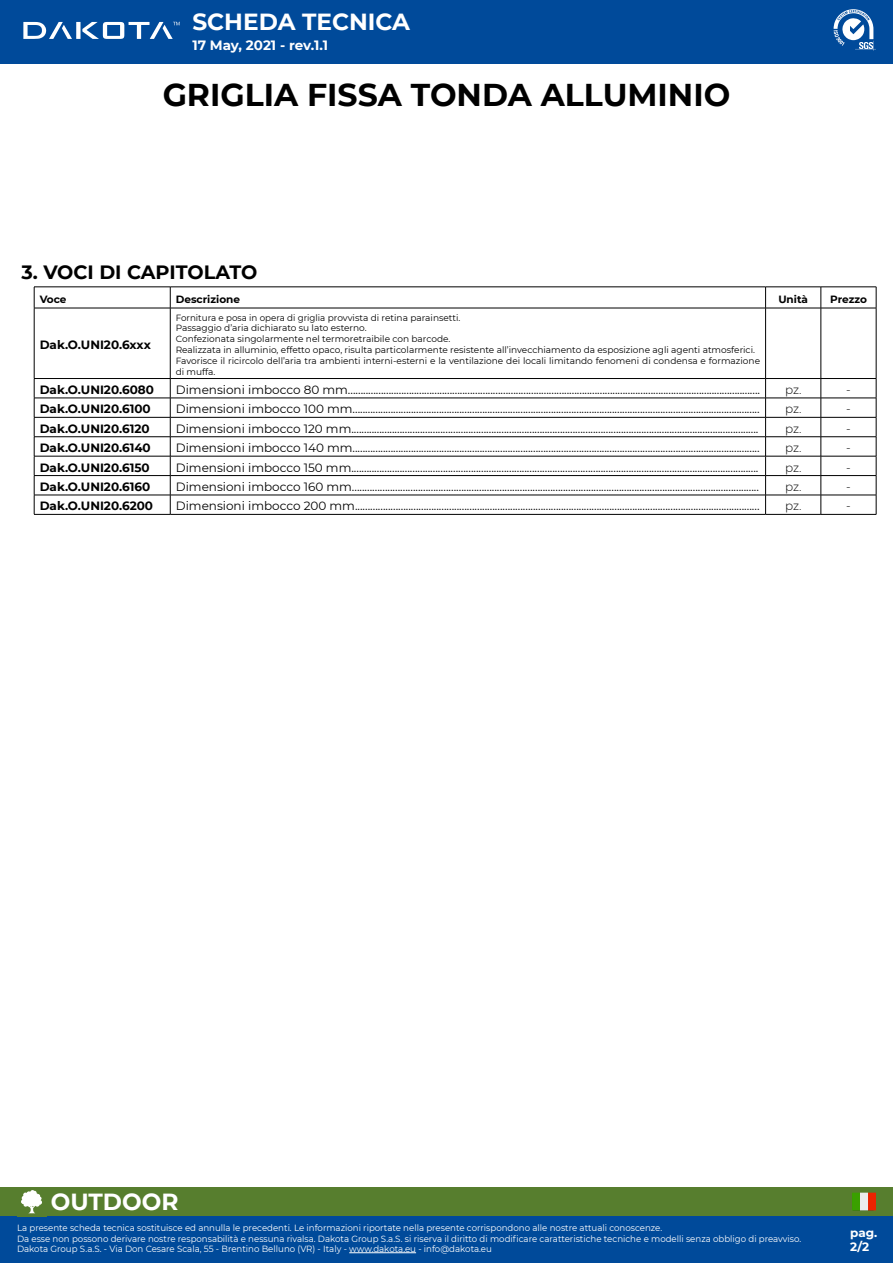
<style>
.page{position:relative;width:893px;height:1263px;background:#fff}
.page>*{position:absolute;margin:0;border:0;box-sizing:border-box;transform-origin:0 0}
.t1{font:700 31.5px "Montserrat";color:#000}
.t2{font:700 23.25px "Montserrat";color:#fff}
.t3{font:700 19.2px "Montserrat";color:#000}
.t4{font:700 13.5px "Montserrat";letter-spacing:-.005em;color:#fff}
.t5{font:12px "Montserrat";color:#000}
.t6{font:700 12px "Montserrat";color:#000}
.t7{font:300 12px "Montserrat";letter-spacing:-.01em;color:#000}
.t8{font:700 12px/14.4px "Montserrat";color:#fff}
.t9{font:700 10.5px "Montserrat";color:#000}
.t10{font:9px/10.8px "Montserrat";color:#000}
.t11{font:9px/10.5px "Montserrat";color:#fff;scale:.96 1}
</style>
<div class="page">
<div style="left:0;top:0;width:893px;height:64px;background:#004a9a"></div>
<svg style="left:834px;top:9px;width:42px;height:42px"></svg>
<div style="left:0;top:1216px;width:893px;height:47px;background:#004a9a"></div>
<div style="left:0;top:1187px;width:893px;height:29px;background:#577e2e"></div>
<svg style="left:21px;top:1190px;width:21px;height:23px"></svg>
<svg style="left:852px;top:1193px;width:24px;height:17px"></svg>
<hr style="left:349px;top:1252px;width:67px;height:1px;background:#fff">
<div style="left:76px;top:22px;width:5px;height:17px;background:#fff"></div>
<svg style="left:23px;top:22px;width:49px;height:17px"></svg>
<svg style="left:82px;top:22px;width:98px;height:17px"></svg>
<hr style="left:34px;top:287px;width:136px;height:1px;background:#000">
<svg style="left:34px;top:287px;width:1px;height:21px"></svg>
<hr style="left:170px;top:287px;width:596px;height:1px;background:#000">
<svg style="left:170px;top:287px;width:1px;height:21px"></svg>
<hr style="left:766px;top:287px;width:55px;height:1px;background:#000">
<svg style="left:765px;top:287px;width:1px;height:21px"></svg>
<hr style="left:821px;top:287px;width:55px;height:1px;background:#000">
<svg style="left:821px;top:287px;width:1px;height:21px"></svg>
<svg style="left:876px;top:287px;width:1px;height:21px"></svg>
<hr style="left:34px;top:308px;width:136px;height:1px;background:#000">
<hr style="left:34px;top:308px;width:1px;height:70px;background:#000">
<hr style="left:170px;top:308px;width:596px;height:1px;background:#000">
<hr style="left:170px;top:308px;width:1px;height:70px;background:#000">
<hr style="left:766px;top:308px;width:55px;height:1px;background:#000">
<hr style="left:765px;top:308px;width:1px;height:70px;background:#000">
<hr style="left:821px;top:308px;width:55px;height:1px;background:#000">
<hr style="left:821px;top:308px;width:1px;height:70px;background:#000">
<hr style="left:876px;top:308px;width:1px;height:70px;background:#000">
<hr style="left:34px;top:378px;width:136px;height:1px;background:#000">
<hr style="left:170px;top:378px;width:596px;height:1px;background:#000">
<hr style="left:766px;top:378px;width:55px;height:1px;background:#000">
<hr style="left:821px;top:378px;width:55px;height:1px;background:#000">
<hr style="left:34px;top:398px;width:136px;height:1px;background:#000">
<hr style="left:170px;top:398px;width:596px;height:1px;background:#000">
<hr style="left:766px;top:398px;width:55px;height:1px;background:#000">
<hr style="left:821px;top:398px;width:55px;height:1px;background:#000">
<hr style="left:34px;top:417px;width:136px;height:1px;background:#000">
<hr style="left:170px;top:417px;width:596px;height:1px;background:#000">
<hr style="left:766px;top:417px;width:55px;height:1px;background:#000">
<hr style="left:821px;top:417px;width:55px;height:1px;background:#000">
<hr style="left:34px;top:436px;width:136px;height:1px;background:#000">
<hr style="left:170px;top:436px;width:596px;height:1px;background:#000">
<hr style="left:766px;top:436px;width:55px;height:1px;background:#000">
<hr style="left:821px;top:436px;width:55px;height:1px;background:#000">
<hr style="left:34px;top:456px;width:136px;height:1px;background:#000">
<hr style="left:170px;top:456px;width:596px;height:1px;background:#000">
<hr style="left:766px;top:456px;width:55px;height:1px;background:#000">
<hr style="left:821px;top:456px;width:55px;height:1px;background:#000">
<hr style="left:34px;top:475px;width:136px;height:1px;background:#000">
<hr style="left:170px;top:475px;width:596px;height:1px;background:#000">
<hr style="left:766px;top:475px;width:55px;height:1px;background:#000">
<hr style="left:821px;top:475px;width:55px;height:1px;background:#000">
<hr style="left:34px;top:495px;width:136px;height:1px;background:#000">
<svg style="left:34px;top:379px;width:1px;height:135px"></svg>
<hr style="left:170px;top:495px;width:596px;height:1px;background:#000">
<svg style="left:170px;top:379px;width:1px;height:135px"></svg>
<hr style="left:766px;top:495px;width:55px;height:1px;background:#000">
<svg style="left:765px;top:379px;width:1px;height:135px"></svg>
<hr style="left:821px;top:495px;width:55px;height:1px;background:#000">
<svg style="left:821px;top:379px;width:1px;height:135px"></svg>
<svg style="left:876px;top:379px;width:1px;height:135px"></svg>
<hr style="left:34px;top:514px;width:136px;height:1px;background:#000">
<hr style="left:170px;top:514px;width:596px;height:1px;background:#000">
<hr style="left:766px;top:514px;width:55px;height:1px;background:#000">
<hr style="left:821px;top:514px;width:55px;height:1px;background:#000">
<h2 class="t2" style="left:192px;top:5px;width:219px">SCHEDA TECNICA</h2>
<p class="t4" style="left:192px;top:35px;width:137px">17 May, 2021 - rev.1.1</p>
<h1 class="t1" style="left:163px;top:72px;width:569px">GRIGLIA FISSA TONDA ALLUMINIO</h1>
<h3 class="t3" style="left:21px;top:258px;width:237px">3. VOCI DI CAPITOLATO</h3>
<p class="t9" style="left:40px;top:291px;width:28px">Voce</p>
<p class="t9" style="left:176px;top:291px;width:66px">Descrizione</p>
<p class="t9" style="left:778px;top:291px;width:31px">Unità</p>
<p class="t9" style="left:830px;top:291px;width:38px">Prezzo</p>
<p class="t6" style="left:40px;top:336px;width:113px">Dak.O.UNI20.6xxx</p>
<p class="t10" style="left:176px;top:312px;width:586px">Fornitura e posa in opera di griglia provvista di retina parainsetti.<br>Passaggio d’aria dichiarato su lato esterno.<br>Confezionata singolarmente nel termoretraibile con barcode.<br>Realizzata in alluminio, effetto opaco, risulta particolarmente resistente all’invecchiamento da esposizione agli agenti atmosferici.<br>Favorisce il ricircolo dell’aria tra ambienti interni-esterni e la ventilazione dei locali limitando fenomeni di condensa e formazione di muffa.</p>
<p class="t6" style="left:40px;top:381px;width:116px">Dak.O.UNI20.6080</p>
<p class="t5" style="left:176px;top:381px;width:586px">Dimensioni imbocco 80 mm..................................................................................................................................................................</p>
<p class="t7" style="left:785px;top:382px;width:18px">pz.</p>
<p class="t7" style="left:846px;top:382px;width:6px">-</p>
<p class="t6" style="left:40px;top:400px;width:112px">Dak.O.UNI20.6100</p>
<p class="t5" style="left:176px;top:401px;width:585px">Dimensioni imbocco 100 mm................................................................................................................................................................</p>
<p class="t7" style="left:785px;top:401px;width:18px">pz.</p>
<p class="t7" style="left:846px;top:401px;width:6px">-</p>
<p class="t6" style="left:40px;top:420px;width:111px">Dak.O.UNI20.6120</p>
<p class="t5" style="left:176px;top:420px;width:584px">Dimensioni imbocco 120 mm................................................................................................................................................................</p>
<p class="t7" style="left:785px;top:420px;width:18px">pz.</p>
<p class="t7" style="left:846px;top:420px;width:6px">-</p>
<p class="t6" style="left:40px;top:439px;width:113px">Dak.O.UNI20.6140</p>
<p class="t5" style="left:176px;top:440px;width:585px">Dimensioni imbocco 140 mm................................................................................................................................................................</p>
<p class="t7" style="left:785px;top:440px;width:18px">pz.</p>
<p class="t7" style="left:846px;top:440px;width:6px">-</p>
<p class="t6" style="left:40px;top:459px;width:111px">Dak.O.UNI20.6150</p>
<p class="t5" style="left:176px;top:459px;width:584px">Dimensioni imbocco 150 mm................................................................................................................................................................</p>
<p class="t7" style="left:785px;top:459px;width:18px">pz.</p>
<p class="t7" style="left:846px;top:459px;width:6px">-</p>
<p class="t6" style="left:40px;top:478px;width:112px">Dak.O.UNI20.6160</p>
<p class="t5" style="left:176px;top:478px;width:585px">Dimensioni imbocco 160 mm................................................................................................................................................................</p>
<p class="t7" style="left:785px;top:479px;width:18px">pz.</p>
<p class="t7" style="left:846px;top:479px;width:6px">-</p>
<p class="t6" style="left:40px;top:497px;width:115px">Dak.O.UNI20.6200</p>
<p class="t5" style="left:176px;top:498px;width:585px">Dimensioni imbocco 200 mm...............................................................................................................................................................</p>
<p class="t7" style="left:785px;top:498px;width:18px">pz.</p>
<p class="t7" style="left:846px;top:498px;width:6px">-</p>
<h2 class="t2" style="left:51px;top:1184px;width:129px">OUTDOOR</h2>
<p class="t11" style="left:17px;top:1222px;width:818px">La presente scheda tecnica sostituisce ed annulla le precedenti. Le informazioni riportate nella presente corrispondono alle nostre attuali conoscenze.<br>Da esse non possono derivare nostre responsabilità e nessuna rivalsa. Dakota Group S.a.S. si riserva il diritto di modificare caratteristiche tecniche e modelli senza obbligo di preavviso.<br>Dakota Group S.a.S. - Via Don Cesare Scala, 55 - Brentino Belluno (VR) - Italy - www.dakota.eu - info@dakota.eu</p>
<p class="t8" style="left:850px;top:1225px;width:29px">pag.<br>2/2</p>
</div>
